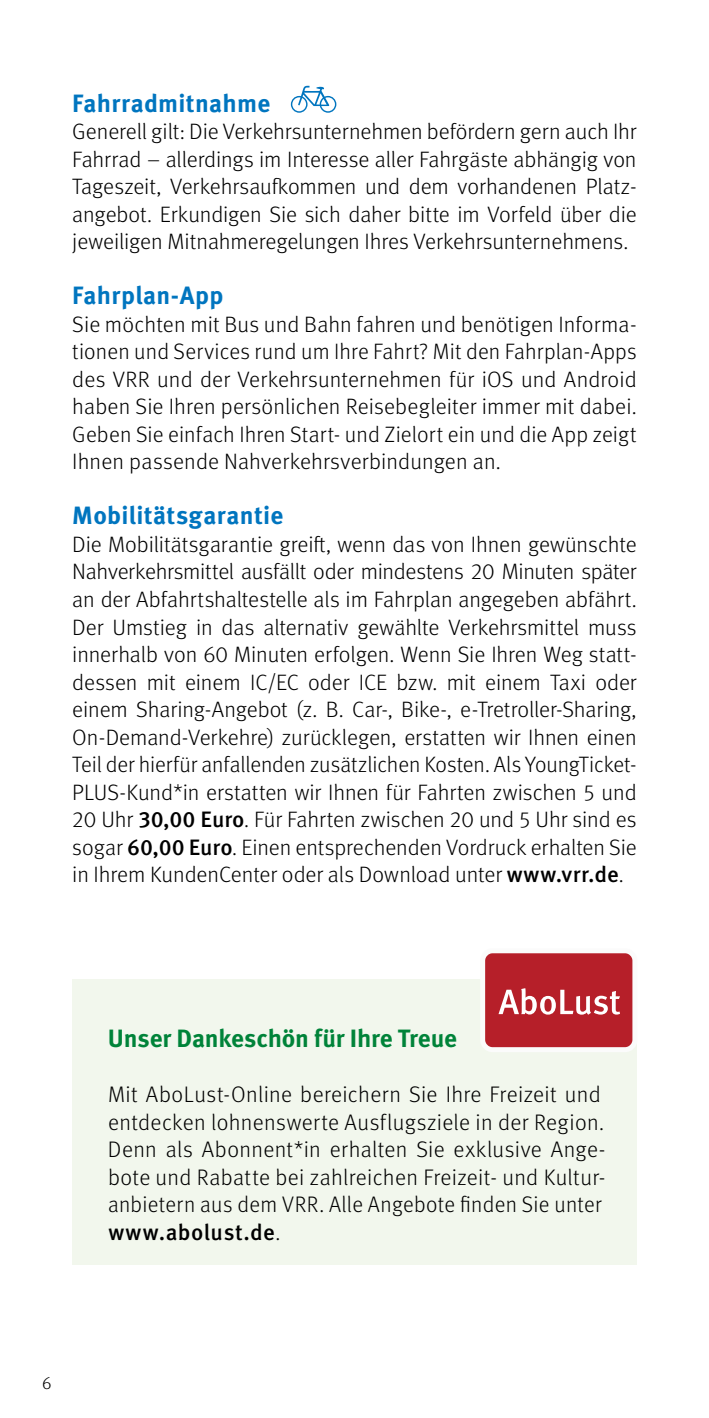
<style>
.page{position:relative;width:709px;height:1418px;background:#fff}
.page>*{position:absolute;margin:0;border:0;box-sizing:border-box;transform-origin:0 0}
.t1{font:700 25px "Meta Pro";letter-spacing:.01em;color:#0075bf}
.t2{font:700 25px "Meta Pro";letter-spacing:-.01em;color:#008339}
.t3{font:300 22.5px/27.5px "Meta Pro";letter-spacing:.015em;color:#000}
.t4{font:300 22.25px/27.5px "Meta Pro";color:#000;text-align:justify}
.t5{font:300 17.5px "Meta Pro";color:#000}
.s1{font-weight:500}
</style>
<div class="page">
<svg style="left:291px;top:86px;width:45px;height:27px"></svg>
<div style="left:72px;top:979px;width:564px;height:285px;background:#f2f7ed"></div>
<div style="left:482px;top:950px;width:153px;height:99px;background:#b61f29;border-radius:10px"></div>
<div style="left:480px;top:948px;width:157px;height:104px;border:5px solid #fbfbfb;border-radius:10px"></div>
<div style="left:486px;top:962px;width:146px;height:78px;background:#b61f29"></div>
<svg style="left:498px;top:988px;width:122px;height:26px"></svg>
<p class="t1" style="left:72px;top:83px;width:199px">Fahrradmitnahme</p>
<p class="t4" style="left:72px;top:117px;width:566px">Generell gilt: Die Verkehrsunternehmen befördern gern auch Ihr Fahrrad – allerdings im Interesse aller Fahrgäste abhängig von Tageszeit, Verkehrsaufkommen und dem vorhandenen Platz&shy;angebot. Erkundigen Sie sich daher bitte im Vorfeld über die jeweiligen Mitnahmeregelungen Ihres Verkehrsunternehmens.</p>
<p class="t1" style="left:72px;top:276px;width:153px">Fahrplan-App</p>
<p class="t4" style="left:72px;top:309px;width:566px">Sie möchten mit Bus und Bahn fahren und benötigen Informa&shy;tionen und Services rund um Ihre Fahrt? Mit den Fahrplan-Apps des VRR und der Verkehrsunternehmen für iOS und Android haben Sie Ihren persönlichen Reisebegleiter immer mit dabei.<br>Geben Sie einfach Ihren Start- und Zielort ein und die App zeigt Ihnen passende Nahverkehrsverbindungen an.</p>
<p class="t1" style="left:72px;top:496px;width:212px">Mobilitätsgarantie</p>
<p class="t4" style="left:72px;top:529px;width:566px">Die Mobilitätsgarantie greift, wenn das von Ihnen gewünschte Nahverkehrsmittel ausfällt oder mindestens 20 Minuten später an der Abfahrtshaltestelle als im Fahrplan angegeben abfährt.<br>Der Umstieg in das alternativ gewählte Verkehrsmittel muss innerhalb von 60 Minuten erfolgen. Wenn Sie Ihren Weg statt&shy;dessen mit einem IC/EC oder ICE bzw. mit einem Taxi oder einem Sharing-Angebot (z. B. Car-, Bike-, e-Tretroller-Sharing, On-Demand-Verkehre) zurücklegen, erstatten wir Ihnen einen Teil der hierfür anfallenden zusätzlichen Kosten. Als YoungTicket-PLUS-Kund*in erstatten wir Ihnen für Fahrten zwischen 5 und 20 Uhr <span class="s1">30,00 Euro</span>. Für Fahrten zwischen 20 und 5 Uhr sind es sogar <span class="s1">60,00 Euro</span>. Einen entsprechenden Vordruck erhalten Sie in Ihrem KundenCenter oder als Download unter <span class="s1">www.vrr.de</span>.</p>
<p class="t5" style="left:42px;top:1370px;width:11px">6</p>
<p class="t2" style="left:108px;top:1018px;width:350px">Unser Dankeschön für Ihre Treue</p>
<p class="t3" style="left:108px;top:1079px;width:499px">Mit AboLust-Online bereichern Sie Ihre Freizeit und entdecken lohnenswerte Ausflugsziele in der Region.<br>Denn als Abonnent*in erhalten Sie exklusive Ange&shy;bote und Rabatte bei zahlreichen Freizeit- und Kultur-- anbietern aus dem VRR. Alle Angebote finden Sie unter <span class="s1">www.abolust.de</span>.</p>
</div>
